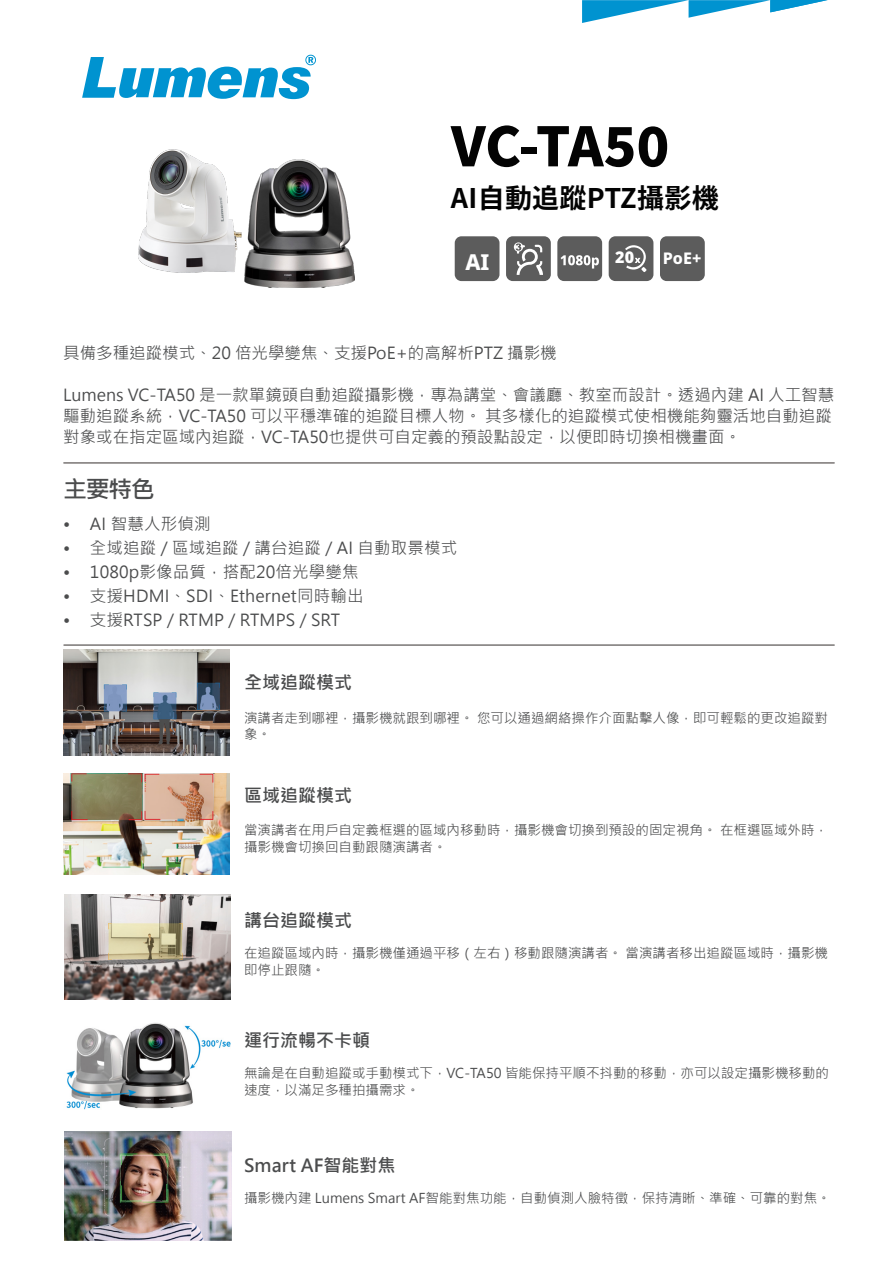
<style>
.page{position:relative;width:893px;height:1263px;background:#fff}
.page>*{position:absolute;margin:0;border:0;box-sizing:border-box;transform-origin:0 0}
.t1{font:900 54px "Noto Sans SC";letter-spacing:-.005em;color:#030303}
.t2{font:700 27px "Noto Sans CJ Kjp";letter-spacing:.01em;color:#030303}
.t3{font:700 24px "Microsoft Jheng Hei";color:#4b4c4d}
.t4{font:800 21.9px "Noto Sans";color:#fff}
.t5{font:700 18px "Microsoft Jheng Hei";color:#4b4c4d}
.t6{font:16.5px/21px "Microsoft Jheng Hei";color:#4b4c4d}
.t7{font:800 16.05px "Noto Sans";color:#fff}
.t8{font:900 16.05px "Noto Sans";color:#fff}
.t9{font:13.5px/16.5px "Microsoft Jheng Hei";color:#4b4c4d}
</style>
<div class="page">
<svg style="left:82px;top:55px;width:234px;height:44px"></svg>
<hr style="left:64px;top:462px;width:770px;height:2px;background:#797574">
<hr style="left:64px;top:644px;width:770px;height:2px;background:#797574">
<svg style="left:582px;top:0;width:246px;height:23px"></svg>
<div style="left:506px;top:236px;width:45px;height:45px;background:#5c5c5c;border-radius:7px"></div>
<div style="left:557px;top:236px;width:45px;height:45px;background:#5c5c5c;border-radius:7px"></div>
<div style="left:609px;top:236px;width:44px;height:45px;background:#5c5c5c;border-radius:7px"></div>
<div style="left:660px;top:236px;width:45px;height:45px;background:#5c5c5c;border-radius:7px"></div>
<div style="left:455px;top:236px;width:44px;height:45px;background:#5c5c5c;border-radius:7px"></div>
<img style="left:138px;top:149px;width:104px;height:124px">
<img style="left:245px;top:160px;width:109px;height:127px">
<svg style="left:514px;top:242px;width:29px;height:33px"></svg>
<svg style="left:561px;top:255px;width:38px;height:14px"></svg>
<svg style="left:625px;top:245px;width:22px;height:27px"></svg>
<img style="left:63px;top:650px;width:166px;height:105px">
<img style="left:64px;top:773px;width:166px;height:102px">
<img style="left:64px;top:894px;width:166px;height:105px">
<img style="left:66px;top:1022px;width:164px;height:88px">
<img style="left:64px;top:1132px;width:167px;height:109px">
<p class="t1" style="left:451px;top:116px;width:220px">VC-TA50</p>
<p class="t2" style="left:451px;top:183px;width:269px">AI自動追蹤PTZ攝影機</p>
<h3 class="t4" style="left:465px;top:246px;width:26px">AI</h3>
<p class="t8" style="left:615px;top:245px;width:20px">20</p>
<p class="t7" style="left:663px;top:247px;width:40px">PoE+</p>
<p class="t6" style="left:63px;top:342px;width:495px">具備多種追蹤模式、20 倍光學變焦、支援PoE+的高解析PTZ 攝影機</p>
<p class="t6" style="left:63px;top:384px;width:772px">Lumens VC-TA50 是一款單鏡頭自動追蹤攝影機，專為講堂、會議廳、教室而設計。透過內建 AI 人工智慧驅動追蹤系統，VC-TA50 可以平穩準確的追蹤目標人物。 其多樣化的追蹤模式使相機能夠靈活地自動追蹤對象或在指定區域內追蹤，VC-TA50也提供可自定義的預設點設定，以便即時切換相機畫面。</p>
<p class="t3" style="left:63px;top:474px;width:93px">主要特色</p>
<p class="t6" style="left:63px;top:513px;width:149px">• AI 智慧人形偵測</p>
<p class="t6" style="left:63px;top:537px;width:396px">• 全域追蹤 / 區域追蹤 / 講台追蹤 / AI 自動取景模式</p>
<p class="t6" style="left:63px;top:561px;width:297px">• 1080p影像品質，搭配20倍光學變焦</p>
<p class="t6" style="left:63px;top:585px;width:302px">• 支援HDMI、SDI、Ethernet同時輸出</p>
<p class="t6" style="left:63px;top:609px;width:279px">• 支援RTSP / RTMP / RTMPS / SRT</p>
<p class="t5" style="left:244px;top:671px;width:109px">全域追蹤模式</p>
<p class="t9" style="left:244px;top:709px;width:585px">演講者走到哪裡，攝影機就跟到哪裡。 您可以通過網絡操作介面點擊人像，即可輕鬆的更改追蹤對象。</p>
<p class="t5" style="left:244px;top:784px;width:109px">區域追蹤模式</p>
<p class="t9" style="left:244px;top:822px;width:585px">當演講者在用戶自定義框選的區域內移動時，攝影機會切換到預設的固定視角。 在框選區域外時，攝影機會切換回自動跟隨演講者。</p>
<p class="t5" style="left:244px;top:909px;width:109px">講台追蹤模式</p>
<p class="t9" style="left:244px;top:945px;width:585px">在追蹤區域內時，攝影機僅通過平移（左右）移動跟隨演講者。 當演講者移出追蹤區域時，攝影機即停止跟隨。</p>
<p class="t5" style="left:244px;top:1029px;width:127px">運行流暢不卡頓</p>
<p class="t9" style="left:244px;top:1065px;width:586px">無論是在自動追蹤或手動模式下，VC-TA50 皆能保持平順不抖動的移動，亦可以設定攝影機移動的速度，以滿足多種拍攝需求。</p>
<p class="t5" style="left:244px;top:1153px;width:153px">Smart AF智能對焦</p>
<p class="t9" style="left:244px;top:1189px;width:588px">攝影機內建 Lumens Smart AF智能對焦功能，自動偵測人臉特徵，保持清晰、準確、可靠的對焦。</p>
</div>
